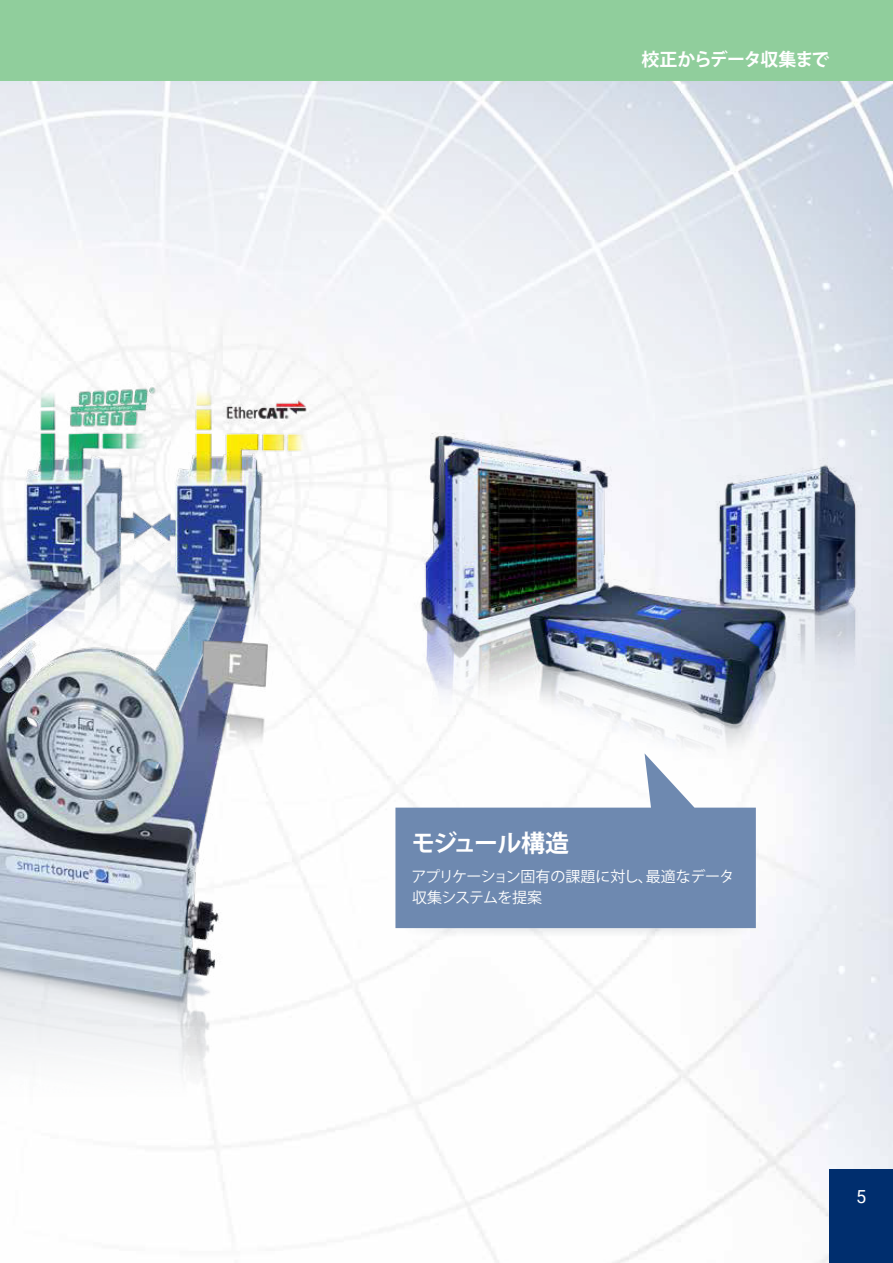
<style>
.page{position:relative;width:893px;height:1263px;background:#fff}
.page>*{position:absolute;margin:0;border:0;box-sizing:border-box;transform-origin:0 0}
.t1{font:700 24px "Koz Go Pr 6 N";letter-spacing:-.055em;color:#fff}
.t2{font:18px "Times";color:#fff}
.t3{font:700 18px "Koz Go Pr 6 N";letter-spacing:-.065em;color:#fff}
.t4{font:18px "Roboto";color:#fff}
.t5{font:15px/21px "Koz Go Pr 6 N";letter-spacing:-.025em;color:#fff}
</style>
<div class="page">
<svg style="left:0;top:81px;width:893px;height:234px;fill:#ebedf3"></svg>
<img style="left:0;top:315px;width:893px;height:866px">
<div style="left:0;top:0;width:893px;height:81px;background:#90ce9c"></div>
<svg style="left:405px;top:928px;width:343px;height:8px;fill:#f3f4f4"></svg>
<svg style="left:395px;top:765px;width:361px;height:163px;fill:#6e89b0"></svg>
<img style="left:388px;top:406px;width:505px;height:359px">
<div style="left:829px;top:1169px;width:64px;height:94px;background:#002e6e"></div>
<p class="t3" style="left:642px;top:49px;width:189px">校正からデータ収集まで</p>
<p class="t2" style="left:669px;top:52px;width:162px">Category, header right</p>
<h1 class="t1" style="left:411px;top:830px;width:159px">モジュール構造</h1>
<p class="t5" style="left:411px;top:866px;width:324px">アプリケーション固有の課題に対し、最適なデータ収集システムを提案</p>
<p class="t4" style="left:856px;top:1186px;width:12px">5</p>
</div>
